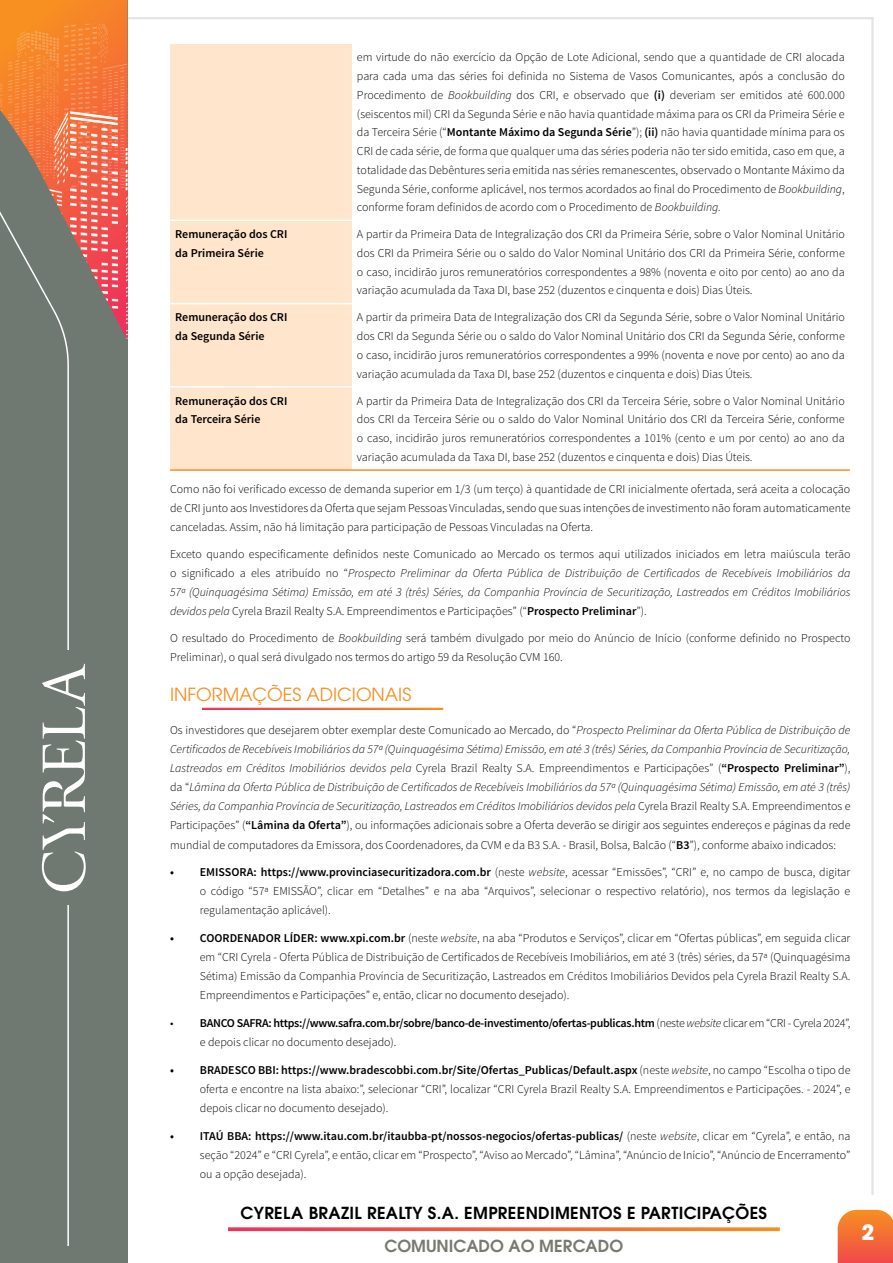
<style>
.page{position:relative;width:893px;height:1263px;background:#fff}
.page>*{position:absolute;margin:0;border:0;box-sizing:border-box;transform-origin:0 0}
.t1{font:700 21px "ITC Avant Garde Pro";color:#fff}
.t2{font:18px "ITC Avant Garde Pro";color:#f79020}
.t3{font:600 16.5px "ITC Avant Garde Pro";letter-spacing:.02em;color:#000}
.t4{font:600 16.5px "ITC Avant Garde Pro";color:#797971}
.t5{font:300 12px/18.8px "Source Sans Pro";color:#000;text-align:justify}
.t6{font:italic 300 12px/19px "Source Sans Pro";color:#000;text-align:justify}
.t7{font:600 12px/18.8px "Source Sans Pro";letter-spacing:-.01em;color:#000}
.s1{font-style:italic}
.s2{font-weight:600}
.s3{font-style:normal}
.s4{font-weight:600;font-style:normal}
.s5{font-weight:300}
.s6{font-weight:300;font-style:italic}
</style>
<div class="page">
<svg style="left:838px;top:1210px;width:55px;height:53px;background:#f4713e"></svg>
<hr style="left:871px;top:17px;width:3px;height:1178px;background:#e4e4e3">
<svg style="left:228px;top:1227px;width:552px;height:4px;background:#f36e4e"></svg>
<hr style="left:60px;top:17px;width:814px;height:2px;background:#e4e4e3">
<div style="left:0;top:0;width:128px;height:1263px;background:#707971"></div>
<svg style="left:0;top:0;width:128px;height:341px;background:#f18927"></svg>
<img style="left:0;top:24px;width:128px;height:92px">
<img style="left:44px;top:111px;width:84px;height:228px">
<svg style="left:0;top:116px;width:70px;height:1130px"></svg>
<div style="left:35px;top:650px;width:57px;height:255px;background:#707971"></div>
<svg style="left:42px;top:664px;width:44px;height:227px"></svg>
<div style="left:170px;top:44px;width:182px;height:425px;background:#fee5cc"></div>
<hr style="left:170px;top:220px;width:182px;height:1px;background:#fff">
<hr style="left:170px;top:303px;width:182px;height:1px;background:#fff">
<hr style="left:170px;top:386px;width:182px;height:2px;background:#fff">
<hr style="left:170px;top:469px;width:182px;height:2px;background:#f79020">
<hr style="left:352px;top:469px;width:498px;height:2px;background:#f79020">
<p class="t5" style="left:357px;top:48px;width:489px">em virtude do não exercício da Opção de Lote Adicional, sendo que a quantidade de CRI alocada para cada uma das séries foi definida no Sistema de Vasos Comunicantes, após a conclusão do Procedimento de <span class="s1">Bookbuilding</span> dos CRI, e observado que <span class="s2">(i)</span> deveriam ser emitidos até 600.000 (seiscentos mil) CRI da Segunda Série e não havia quantidade máxima para os CRI da Primeira Série e da Terceira Série (“<span class="s2">Montante Máximo da Segunda Série</span>”); <span class="s2">(ii)</span> não havia quantidade mínima para os CRI de cada série, de forma que qualquer uma das séries poderia não ter sido emitida, caso em que, a totalidade das Debêntures seria emitida nas séries remanescentes, observado o Montante Máximo da Segunda Série, conforme aplicável, nos termos acordados ao final do Procedimento de <span class="s1">Bookbuilding</span>, conforme foram definidos de acordo com o Procedimento de <span class="s1">Bookbuilding.</span></p>
<p class="t7" style="left:175px;top:225px;width:114px">Remuneração dos CRI da Primeira Série</p>
<p class="t5" style="left:357px;top:225px;width:489px">A partir da Primeira Data de Integralização dos CRI da Primeira Série, sobre o Valor Nominal Unitário dos CRI da Primeira Série ou o saldo do Valor Nominal Unitário dos CRI da Primeira Série, conforme o caso, incidirão juros remuneratórios correspondentes a 98% (noventa e oito por cento) ao ano da variação acumulada da Taxa DI, base 252 (duzentos e cinquenta e dois) Dias Úteis.</p>
<p class="t7" style="left:175px;top:308px;width:114px">Remuneração dos CRI da Segunda Série</p>
<p class="t5" style="left:357px;top:308px;width:489px">A partir da primeira Data de Integralização dos CRI da Segunda Série, sobre o Valor Nominal Unitário dos CRI da Segunda Série ou o saldo do Valor Nominal Unitário dos CRI da Segunda Série, conforme o caso, incidirão juros remuneratórios correspondentes a 99% (noventa e nove por cento) ao ano da variação acumulada da Taxa DI, base 252 (duzentos e cinquenta e dois) Dias Úteis.</p>
<p class="t7" style="left:175px;top:392px;width:114px">Remuneração dos CRI da Terceira Série</p>
<p class="t5" style="left:357px;top:391px;width:489px">A partir da Primeira Data de Integralização dos CRI da Terceira Série, sobre o Valor Nominal Unitário dos CRI da Terceira Série ou o saldo do Valor Nominal Unitário dos CRI da Terceira Série, conforme o caso, incidirão juros remuneratórios correspondentes a 101% (cento e um por cento) ao ano da variação acumulada da Taxa DI, base 252 (duzentos e cinquenta e dois) Dias Úteis.</p>
<p class="t5" style="left:170px;top:479px;width:682px">Como não foi verificado excesso de demanda superior em 1/3 (um terço) à quantidade de CRI inicialmente ofertada, será aceita a colocação de CRI junto aos Investidores da Oferta que sejam Pessoas Vinculadas, sendo que suas intenções de investimento não foram automaticamente canceladas. Assim, não há limitação para participação de Pessoas Vinculadas na Oferta.</p>
<p class="t6" style="left:170px;top:544px;width:682px"><span class="s3">Exceto quando especificamente definidos neste Comunicado ao Mercado os termos aqui utilizados iniciados em letra maiúscula terão o significado a eles atribuído no “</span>Prospecto Preliminar da Oferta Pública de Distribuição de Certificados de Recebíveis Imobiliários da 57ª (Quinquagésima Sétima) Emissão, em até 3 (três) Séries, da Companhia Província de Securitização, Lastreados em Créditos Imobiliários devidos pela <span class="s3">Cyrela Brazil Realty S.A. Empreendimentos e Participações” (“</span><span class="s4">Prospecto Preliminar</span><span class="s3">”).</span></p>
<p class="t5" style="left:170px;top:628px;width:682px">O resultado do Procedimento de <span class="s1">Bookbuilding</span> será também divulgado por meio do Anúncio de Início (conforme definido no Prospecto<br>Preliminar), o qual será divulgado nos termos do artigo 59 da Resolução CVM 160.</p>
<h2 class="t2" style="left:170px;top:683px;width:243px">INFORMAÇÕES ADICIONAIS</h2>
<p class="t6" style="left:170px;top:720px;width:682px"><span class="s3">Os investidores que desejarem obter exemplar deste Comunicado ao Mercado, do “</span>Prospecto Preliminar da Oferta Pública de Distribuição de Certificados de Recebíveis Imobiliários da 57ª (Quinquagésima Sétima) Emissão, em até 3 (três) Séries, da Companhia Província de Securitização, Lastreados em Créditos Imobiliários devidos pela <span class="s3">Cyrela Brazil Realty S.A. Empreendimentos e Participações” (</span><span class="s4">“Prospecto Preliminar”</span><span class="s3">), da “</span>Lâmina da Oferta Pública de Distribuição de Certificados de Recebíveis Imobiliários da 57ª (Quinquagésima Sétima) Emissão, em até 3 (três)<br>Séries, da Companhia Província de Securitização, Lastreados em Créditos Imobiliários devidos pela <span class="s3">Cyrela Brazil Realty S.A. Empreendimentos e Participações” (</span><span class="s4">“Lâmina da Oferta”</span><span class="s3">), ou informações adicionais sobre a Oferta deverão se dirigir aos seguintes endereços e páginas da rede mundial de computadores da Emissora, dos Coordenadores, da CVM e da B3 S.A. - Brasil, Bolsa, Balcão (“</span><span class="s4">B3</span><span class="s3">”), conforme abaixo indicados:</span></p>
<p class="t5" style="left:200px;top:863px;width:652px;text-indent:-30px"><span class="s2">• EMISSORA: https://www.provinciasecuritizadora.com.br</span> (neste <span class="s1">website</span>, acessar “Emissões”, “CRI” e, no campo de busca, digitar o código “57ª EMISSÃO”, clicar em “Detalhes” e na aba “Arquivos”, selecionar o respectivo relatório), nos termos da legislação e regulamentação aplicável).</p>
<p class="t5" style="left:200px;top:928px;width:652px;text-indent:-30px"><span class="s2">• COORDENADOR LÍDER: www.xpi.com.br</span> (neste <span class="s1">website</span>, na aba “Produtos e Serviços”, clicar em “Ofertas públicas”, em seguida clicar em “CRI Cyrela - Oferta Pública de Distribuição de Certificados de Recebíveis Imobiliários, em até 3 (três) séries, da 57ª (Quinquagésima Sétima) Emissão da Companhia Província de Securitização, Lastreados em Créditos Imobiliários Devidos pela Cyrela Brazil Realty S.A.<br>Empreendimentos e Participações” e, então, clicar no documento desejado).</p>
<p class="t7" style="left:200px;top:1014px;width:652px;text-indent:-30px"><span class="s5">•</span> BANCO SAFRA: https://www.safra.com.br/sobre/banco-de-investimento/ofertas-publicas.htm <span class="s5">(neste</span> <span class="s6">website</span> <span class="s5">clicar em “CRI - Cyrela 2024”, e depois clicar no documento desejado).</span></p>
<p class="t5" style="left:200px;top:1060px;width:652px;text-indent:-30px"><span class="s2">• BRADESCO BBI: https://www.bradescobbi.com.br/Site/Ofertas_Publicas/Default.aspx</span> (neste <span class="s1">website</span>, no campo “Escolha o tipo de oferta e encontre na lista abaixo:”, selecionar “CRI”, localizar “CRI Cyrela Brazil Realty S.A. Empreendimentos e Participações. - 2024”, e depois clicar no documento desejado).</p>
<p class="t5" style="left:200px;top:1126px;width:652px;text-indent:-30px"><span class="s2">• ITAÚ BBA: https://www.itau.com.br/itaubba-pt/nossos-negocios/ofertas-publicas/</span> (neste <span class="s1">website</span>, clicar em “Cyrela”, e então, na seção “2024” e “CRI Cyrela”, e então, clicar em “Prospecto”, “Aviso ao Mercado”, “Lâmina”, “Anúncio de Início”, “Anúncio de Encerramento” ou a opção desejada).</p>
<h3 class="t3" style="left:241px;top:1202px;width:528px">CYRELA BRAZIL REALTY S.A. EMPREENDIMENTOS E PARTICIPAÇÕES</h3>
<h3 class="t4" style="left:384px;top:1235px;width:240px">COMUNICADO AO MERCADO</h3>
<h1 class="t1" style="left:862px;top:1218px;width:14px">2</h1>
</div>
